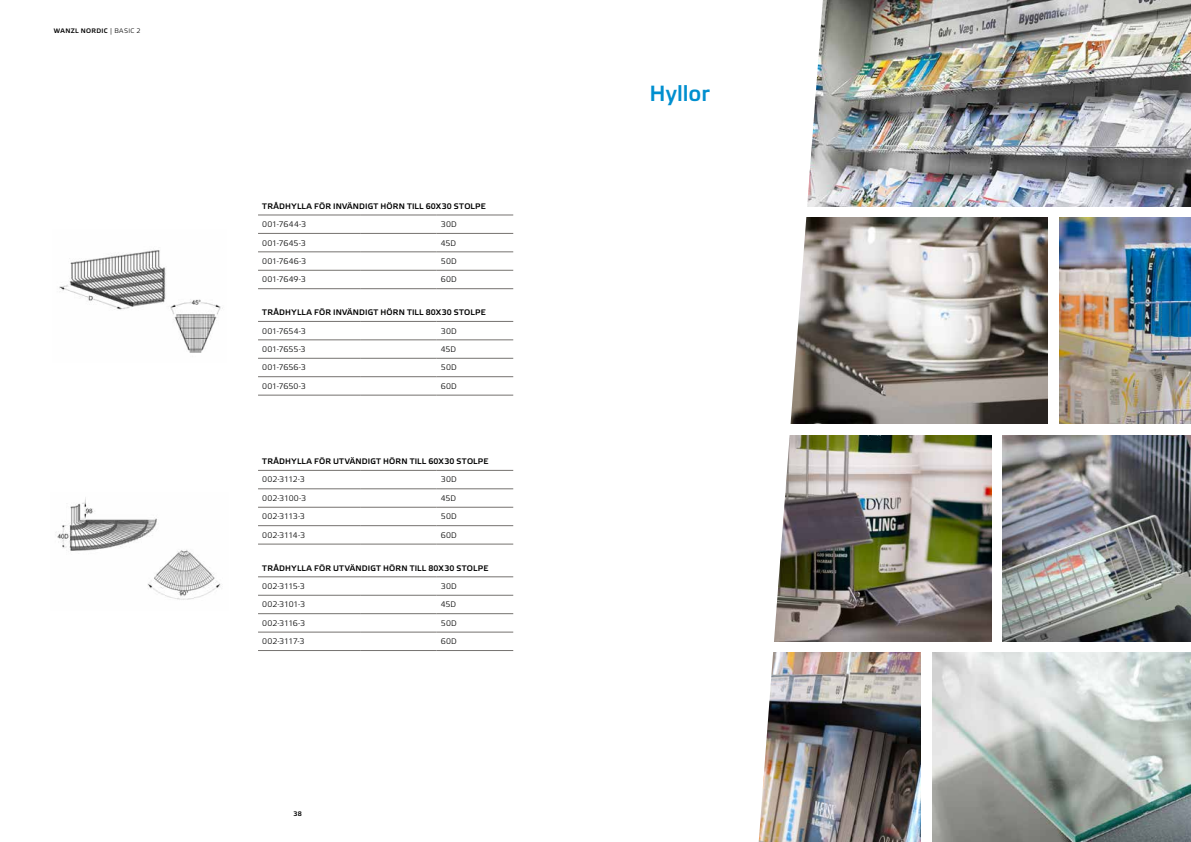
<style>
.page{position:relative;width:1191px;height:842px;background:#fff}
.page>*{position:absolute;margin:0;border:0;box-sizing:border-box;transform-origin:0 0}
.t1{font:500 22px "Wanzl Etelka";letter-spacing:-.005em;color:#008fcf}
.t2{font:300 8px "Wanzl Etelka";letter-spacing:.015em;color:#000}
.t3{font:500 8px "Wanzl Etelka";letter-spacing:.025em;color:#000}
.t4{font:500 6.5px "Wanzl Etelka";letter-spacing:.05em;color:#000}
.s1{font-weight:300}
</style>
<div class="page">
<img style="left:59px;top:250px;width:164px;height:103px">
<img style="left:55px;top:497px;width:166px;height:103px">
<img style="left:823px;top:0;width:368px;height:206px">
<img style="left:932px;top:653px;width:259px;height:189px">
<img style="left:1002px;top:435px;width:189px;height:206px">
<img style="left:823px;top:218px;width:224px;height:206px">
<img style="left:1059px;top:218px;width:132px;height:206px">
<img style="left:823px;top:653px;width:98px;height:189px">
<img style="left:823px;top:435px;width:168px;height:206px">
<img style="left:758px;top:0;width:65px;height:842px">
<hr style="left:258px;top:470px;width:102px;height:1px;background:#75726f">
<hr style="left:360px;top:470px;width:77px;height:1px;background:#75726f">
<hr style="left:437px;top:470px;width:76px;height:1px;background:#75726f">
<hr style="left:258px;top:489px;width:102px;height:1px;background:#75726f">
<hr style="left:360px;top:489px;width:77px;height:1px;background:#75726f">
<hr style="left:437px;top:489px;width:76px;height:1px;background:#75726f">
<hr style="left:258px;top:507px;width:102px;height:1px;background:#75726f">
<hr style="left:360px;top:507px;width:77px;height:1px;background:#75726f">
<hr style="left:437px;top:507px;width:76px;height:1px;background:#75726f">
<hr style="left:258px;top:525px;width:102px;height:1px;background:#75726f">
<hr style="left:360px;top:525px;width:77px;height:1px;background:#75726f">
<hr style="left:437px;top:525px;width:76px;height:1px;background:#75726f">
<hr style="left:258px;top:544px;width:102px;height:1px;background:#75726f">
<hr style="left:360px;top:544px;width:77px;height:1px;background:#75726f">
<hr style="left:437px;top:544px;width:76px;height:1px;background:#75726f">
<hr style="left:258px;top:215px;width:102px;height:1px;background:#75726f">
<hr style="left:360px;top:215px;width:77px;height:1px;background:#75726f">
<hr style="left:437px;top:215px;width:76px;height:1px;background:#75726f">
<hr style="left:258px;top:233px;width:102px;height:1px;background:#75726f">
<hr style="left:360px;top:233px;width:77px;height:1px;background:#75726f">
<hr style="left:437px;top:233px;width:76px;height:1px;background:#75726f">
<hr style="left:258px;top:252px;width:102px;height:1px;background:#75726f">
<hr style="left:360px;top:252px;width:77px;height:1px;background:#75726f">
<hr style="left:437px;top:252px;width:76px;height:1px;background:#75726f">
<hr style="left:258px;top:270px;width:102px;height:1px;background:#75726f">
<hr style="left:360px;top:270px;width:77px;height:1px;background:#75726f">
<hr style="left:437px;top:270px;width:76px;height:1px;background:#75726f">
<hr style="left:258px;top:288px;width:102px;height:1px;background:#75726f">
<hr style="left:360px;top:288px;width:77px;height:1px;background:#75726f">
<hr style="left:437px;top:288px;width:76px;height:1px;background:#75726f">
<hr style="left:258px;top:321px;width:102px;height:1px;background:#75726f">
<hr style="left:360px;top:321px;width:77px;height:1px;background:#75726f">
<hr style="left:437px;top:321px;width:76px;height:1px;background:#75726f">
<hr style="left:258px;top:340px;width:102px;height:1px;background:#75726f">
<hr style="left:360px;top:340px;width:77px;height:1px;background:#75726f">
<hr style="left:437px;top:340px;width:76px;height:1px;background:#75726f">
<hr style="left:258px;top:358px;width:102px;height:1px;background:#75726f">
<hr style="left:360px;top:358px;width:77px;height:1px;background:#75726f">
<hr style="left:437px;top:358px;width:76px;height:1px;background:#75726f">
<hr style="left:258px;top:376px;width:102px;height:1px;background:#75726f">
<hr style="left:360px;top:376px;width:77px;height:1px;background:#75726f">
<hr style="left:437px;top:376px;width:76px;height:1px;background:#75726f">
<hr style="left:258px;top:395px;width:102px;height:1px;background:#75726f">
<hr style="left:360px;top:395px;width:77px;height:1px;background:#75726f">
<hr style="left:437px;top:395px;width:76px;height:1px;background:#75726f">
<hr style="left:258px;top:577px;width:102px;height:1px;background:#75726f">
<hr style="left:360px;top:577px;width:77px;height:1px;background:#75726f">
<hr style="left:437px;top:577px;width:76px;height:1px;background:#75726f">
<hr style="left:258px;top:595px;width:102px;height:1px;background:#75726f">
<hr style="left:360px;top:595px;width:77px;height:1px;background:#75726f">
<hr style="left:437px;top:595px;width:76px;height:1px;background:#75726f">
<hr style="left:258px;top:613px;width:102px;height:1px;background:#75726f">
<hr style="left:360px;top:613px;width:77px;height:1px;background:#75726f">
<hr style="left:437px;top:613px;width:76px;height:1px;background:#75726f">
<hr style="left:258px;top:632px;width:102px;height:1px;background:#75726f">
<hr style="left:360px;top:632px;width:77px;height:1px;background:#75726f">
<hr style="left:437px;top:632px;width:76px;height:1px;background:#75726f">
<hr style="left:258px;top:650px;width:102px;height:1px;background:#75726f">
<hr style="left:360px;top:650px;width:77px;height:1px;background:#75726f">
<hr style="left:437px;top:650px;width:76px;height:1px;background:#75726f">
<p class="t4" style="left:54px;top:27px;width:88px">WANZL NORDIC <span class="s1">| BASIC 2</span></p>
<p class="t3" style="left:262px;top:201px;width:225px">TRÅDHYLLA FÖR INVÄNDIGT HÖRN TILL 60X30 STOLPE</p>
<p class="t2" style="left:262px;top:220px;width:45px">001-7644-3</p>
<p class="t2" style="left:441px;top:220px;width:17px">30D</p>
<p class="t2" style="left:262px;top:238px;width:45px">001-7645-3</p>
<p class="t2" style="left:441px;top:238px;width:17px">45D</p>
<p class="t2" style="left:262px;top:257px;width:45px">001-7646-3</p>
<p class="t2" style="left:441px;top:257px;width:17px">50D</p>
<p class="t2" style="left:262px;top:275px;width:45px">001-7649-3</p>
<p class="t2" style="left:441px;top:275px;width:17px">60D</p>
<p class="t3" style="left:262px;top:308px;width:225px">TRÅDHYLLA FÖR INVÄNDIGT HÖRN TILL 80X30 STOLPE</p>
<p class="t2" style="left:262px;top:326px;width:45px">001-7654-3</p>
<p class="t2" style="left:441px;top:326px;width:17px">30D</p>
<p class="t2" style="left:262px;top:345px;width:45px">001-7655-3</p>
<p class="t2" style="left:441px;top:345px;width:17px">45D</p>
<p class="t2" style="left:262px;top:363px;width:45px">001-7656-3</p>
<p class="t2" style="left:441px;top:363px;width:17px">50D</p>
<p class="t2" style="left:262px;top:381px;width:45px">001-7650-3</p>
<p class="t2" style="left:441px;top:381px;width:17px">60D</p>
<p class="t3" style="left:262px;top:457px;width:227px">TRÅDHYLLA FÖR UTVÄNDIGT HÖRN TILL 60X30 STOLPE</p>
<p class="t2" style="left:262px;top:475px;width:44px">002-3112-3</p>
<p class="t2" style="left:441px;top:475px;width:17px">30D</p>
<p class="t2" style="left:262px;top:494px;width:45px">002-3100-3</p>
<p class="t2" style="left:441px;top:494px;width:17px">45D</p>
<p class="t2" style="left:262px;top:512px;width:44px">002-3113-3</p>
<p class="t2" style="left:441px;top:512px;width:17px">50D</p>
<p class="t2" style="left:262px;top:530px;width:44px">002-3114-3</p>
<p class="t2" style="left:441px;top:530px;width:17px">60D</p>
<p class="t3" style="left:262px;top:563px;width:227px">TRÅDHYLLA FÖR UTVÄNDIGT HÖRN TILL 80X30 STOLPE</p>
<p class="t2" style="left:262px;top:582px;width:44px">002-3115-3</p>
<p class="t2" style="left:441px;top:582px;width:17px">30D</p>
<p class="t2" style="left:262px;top:600px;width:44px">002-3101-3</p>
<p class="t2" style="left:441px;top:600px;width:17px">45D</p>
<p class="t2" style="left:262px;top:618px;width:44px">002-3116-3</p>
<p class="t2" style="left:441px;top:618px;width:17px">50D</p>
<p class="t2" style="left:262px;top:637px;width:44px">002-3117-3</p>
<p class="t2" style="left:441px;top:637px;width:17px">60D</p>
<p class="t4" style="left:293px;top:810px;width:10px">38</p>
<h1 class="t1" style="left:649px;top:81px;width:62px">Hyllor</h1>
</div>
